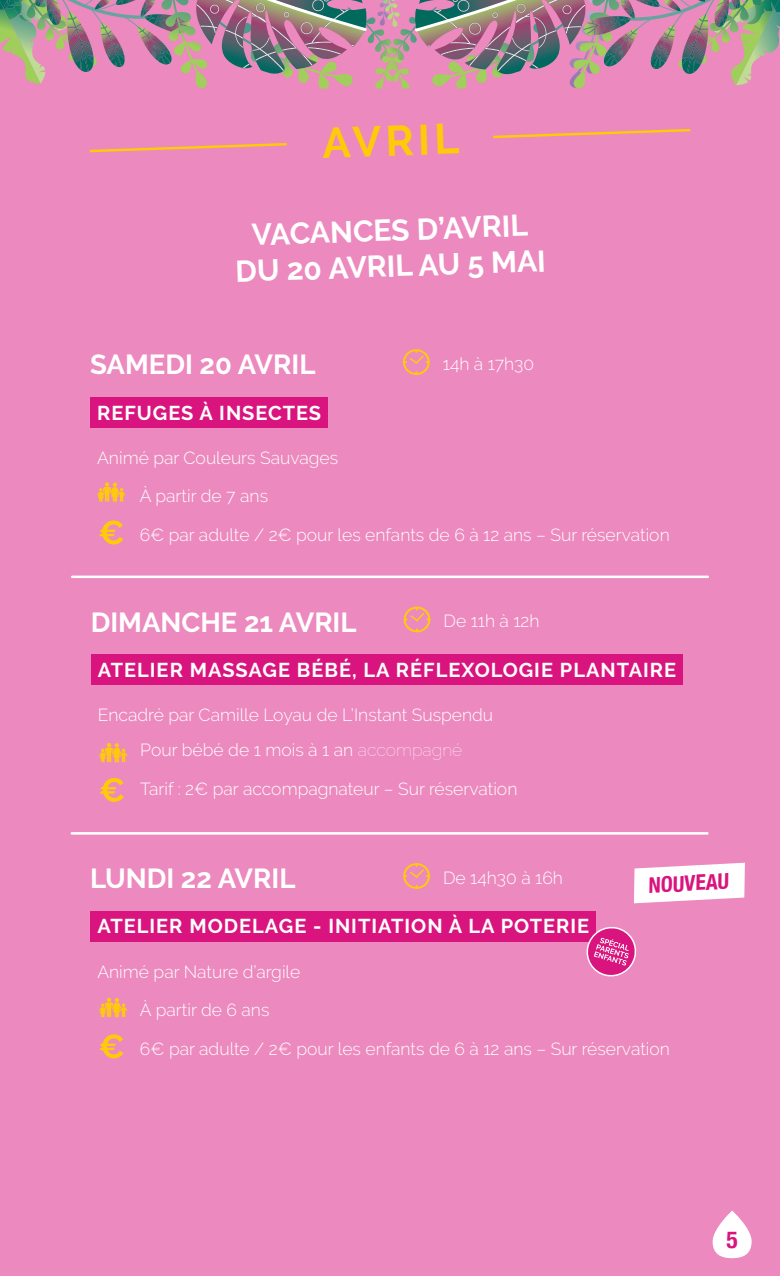
<style>
.page{position:relative;width:780px;height:1276px;background:#ec89be}
.page>*{position:absolute;margin:0;border:0;box-sizing:border-box;transform-origin:0 0}
.t1{font:700 42.5px "Raleway";color:#feca0a}
.t2{font:700 30px "Raleway";color:#fff}
.DATE{font:700 27.5px "Raleway";color:#fff}
.t3{font:700 condensed 23.5px "Helvetica Neue";color:#d9147e}
.t4{font:700 condensed 21.5px "Helvetica Neue";color:#d9147e}
.TITRE_ANIMATION_FONCÉ{font:700 20px "Raleway";letter-spacing:.05em;color:#fff}
.t5{font:300 17.5px "Raleway";color:#fff}
.s1{font-weight:100}
</style>
<div class="page">
<img style="left:436px;top:85px;width:137px;height:4px">
<img style="left:368px;top:17px;width:7px;height:27px">
<img style="left:375px;top:7px;width:61px;height:82px">
<img style="left:382px;top:47px;width:20px;height:23px">
<img style="left:318px;top:84px;width:33px;height:5px">
<img style="left:196px;top:84px;width:11px;height:4px">
<img style="left:573px;top:85px;width:11px;height:3px">
<img style="left:0;top:0;width:368px;height:84px">
<img style="left:413px;top:0;width:367px;height:85px">
<img style="left:382px;top:0;width:18px;height:27px">
<svg style="left:89px;top:128px;width:602px;height:25px"></svg>
<svg style="left:403px;top:349px;width:26px;height:26px"></svg>
<div style="left:90px;top:397px;width:237px;height:31px;background:#d9147e"></div>
<svg style="left:97px;top:482px;width:28px;height:20px"></svg>
<svg style="left:99px;top:520px;width:24px;height:24px"></svg>
<hr style="left:72px;top:575px;width:635px;height:3px;background:#fff">
<svg style="left:403px;top:606px;width:27px;height:26px"></svg>
<div style="left:91px;top:654px;width:591px;height:31px;background:#d9147e"></div>
<svg style="left:100px;top:778px;width:24px;height:24px"></svg>
<hr style="left:72px;top:832px;width:635px;height:2px;background:#fff">
<svg style="left:403px;top:863px;width:27px;height:26px"></svg>
<div style="left:90px;top:911px;width:505px;height:30px;background:#d9147e"></div>
<svg style="left:99px;top:1034px;width:24px;height:24px"></svg>
<svg style="left:99px;top:997px;width:28px;height:20px"></svg>
<svg style="left:634px;top:862px;width:110px;height:41px;background:#fcecf5"></svg>
<svg style="left:584px;top:924px;width:53px;height:53px"></svg>
<svg style="left:99px;top:743px;width:28px;height:19px"></svg>
<svg style="left:712px;top:1210px;width:39px;height:48px"></svg>
<p class="t1" style="left:321px;top:119px;width:138px;rotate:-2deg">AVRIL</p>
<p class="t2" style="left:251px;top:218px;width:278px;rotate:-2deg">VACANCES D’AVRIL</p>
<p class="t2" style="left:235px;top:254px;width:312px;rotate:-2deg">DU 20 AVRIL AU 5 MAI</p>
<p class="DATE" style="left:90px;top:349px;width:227px">SAMEDI 20 AVRIL</p>
<p class="TITRE_ANIMATION_FONCÉ" style="left:97px;top:401px;width:225px">REFUGES À INSECTES</p>
<p class="t5" style="left:97px;top:447px;width:242px">Animé par Couleurs Sauvages</p>
<p class="t5" style="left:140px;top:485px;width:130px">À partir de 7 ans</p>
<p class="t5" style="left:140px;top:524px;width:531px">6€ par adulte / 2€ pour les enfants de 6 à 12 ans – Sur réservation</p>
<p class="t5" style="left:443px;top:354px;width:93px">14h à 17h30</p>
<p class="DATE" style="left:91px;top:606px;width:267px">DIMANCHE 21 AVRIL</p>
<p class="TITRE_ANIMATION_FONCÉ" style="left:98px;top:658px;width:580px">ATELIER MASSAGE BÉBÉ, LA RÉFLEXOLOGIE PLANTAIRE</p>
<p class="t5" style="left:98px;top:705px;width:397px">Encadré par Camille Loyau de L’Instant Suspendu</p>
<p class="t5" style="left:140px;top:740px;width:323px">Pour bébé de 1 mois à 1 an <span class="s1">accompagné</span></p>
<p class="t5" style="left:140px;top:778px;width:378px">Tarif : 2€ par accompagnateur – Sur réservation</p>
<p class="t5" style="left:443px;top:611px;width:98px">De 11h à 12h</p>
<p class="DATE" style="left:90px;top:863px;width:206px">LUNDI 22 AVRIL</p>
<p class="TITRE_ANIMATION_FONCÉ" style="left:97px;top:915px;width:493px">ATELIER MODELAGE - INITIATION À LA POTERIE</p>
<p class="t5" style="left:97px;top:961px;width:204px">Animé par Nature d’argile</p>
<p class="t5" style="left:140px;top:999px;width:131px">À partir de 6 ans</p>
<p class="t5" style="left:140px;top:1038px;width:531px">6€ par adulte / 2€ pour les enfants de 6 à 12 ans – Sur réservation</p>
<p class="t5" style="left:443px;top:867px;width:121px">De 14h30 à 16h</p>
<p class="t4" style="left:647px;top:867px;width:82px;rotate:-3deg">NOUVEAU</p>
<h3 class="t3" style="left:726px;top:1219px;width:13px">5</h3>
</div>
